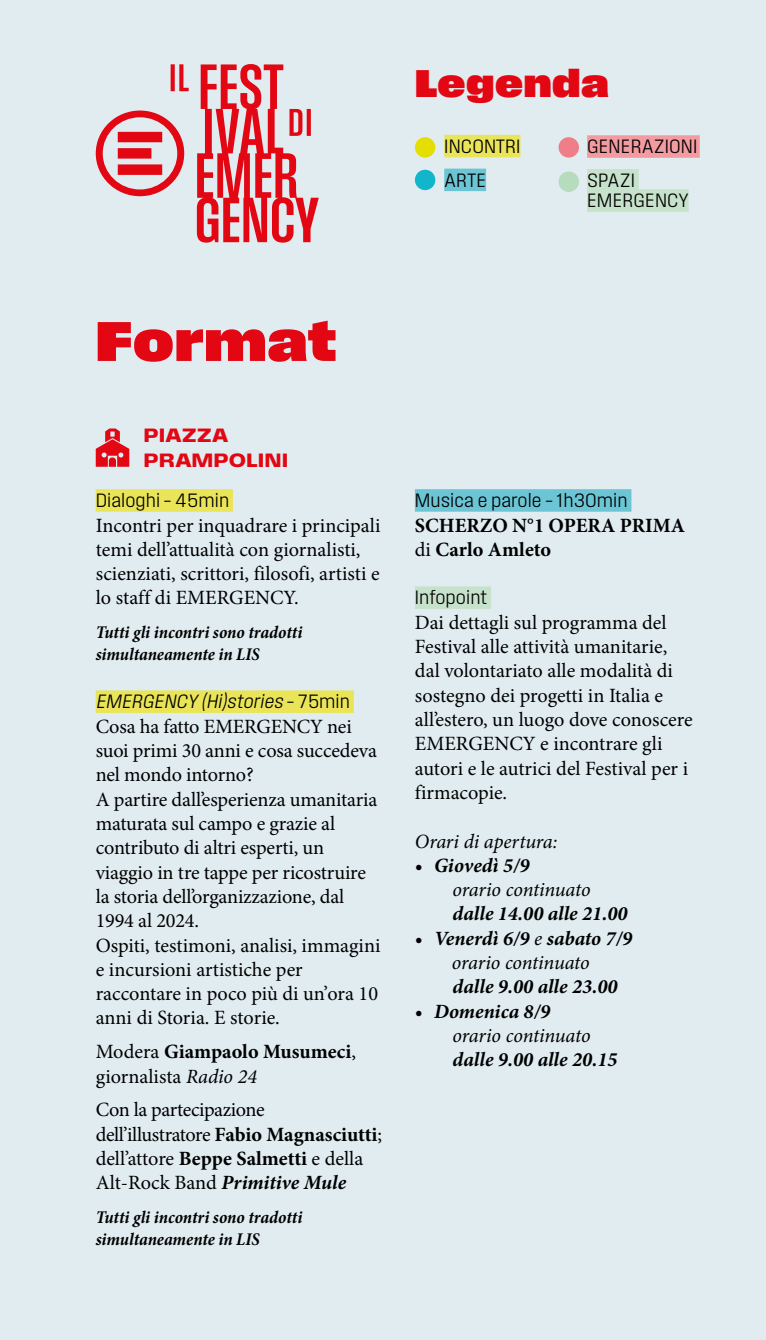
<style>
.page{position:relative;width:766px;height:1340px;background:#fff}
.page>*{position:absolute;margin:0;border:0;box-sizing:border-box;transform-origin:0 0}
.t1{font:58.5px "Field Gothic No.76 X Bold Wide";color:#e30613}
.t2{font:40.5px "Field Gothic No.76 X Bold Wide";color:#e30613}
.t3{font:20.25px/24.3px "Minion Pro";letter-spacing:-.005em;color:#000}
.t4{font:italic 700 20.25px/24.3px "Minion Pro";color:#000;text-align:center}
.t5{font:20.25px/33.8px "Field Gothic No.51 Light Compact";color:#000}
.t6{font:italic 20.25px "Minion Pro";letter-spacing:-.01em;color:#000}
.t7{font:700 20.25px/24.3px "Minion Pro";color:#000}
.t8{font:italic 20.25px "Field Gothic No.51 Light Compact";color:#000}
.t9{font:20.25px/24.3px "Field Gothic No.74 Demi Wide";color:#e30613}
.t10{font:italic 700 condensed 18px/21.6px "Minion Pro";letter-spacing:-.005em;color:#000}
.s1{font-style:normal}
.s2{font-weight:700}
.s3{font-style:italic}
.s4{font-weight:700;font-style:italic}
.s5{font-weight:400}
</style>
<div class="page">
<div style="left:0;top:0;width:765px;height:1339px;background:#e0ecf0"></div>
<div style="left:444px;top:135px;width:76px;height:22px;background:#eae458"></div>
<div style="left:444px;top:169px;width:42px;height:22px;background:#6cc5d5"></div>
<div style="left:96px;top:489px;width:137px;height:22px;background:#eae458"></div>
<div style="left:96px;top:690px;width:258px;height:23px;background:#eae458"></div>
<div style="left:415px;top:489px;width:216px;height:22px;background:#6cc5d5"></div>
<div style="left:415px;top:586px;width:76px;height:23px;background:#c7e2cb"></div>
<div style="left:415px;top:137px;width:20px;height:21px;background:#e4de03;border-radius:50%"></div>
<div style="left:415px;top:170px;width:20px;height:20px;background:#11b6ca;border-radius:50%"></div>
<div style="left:558px;top:137px;width:20px;height:21px;background:#ef7e88;border-radius:50%"></div>
<div style="left:558px;top:171px;width:20px;height:21px;background:#b7dbbd;border-radius:50%"></div>
<div style="left:587px;top:135px;width:112px;height:23px;background:#f39ba0"></div>
<div style="left:587px;top:169px;width:51px;height:22px;background:#c7e2cb"></div>
<div style="left:587px;top:189px;width:101px;height:23px;background:#c7e2cb"></div>
<svg style="left:96px;top:110px;width:88px;height:86px"></svg>
<svg style="left:170px;top:64px;width:18px;height:27px"></svg>
<svg style="left:197px;top:64px;width:122px;height:179px"></svg>
<svg style="left:96px;top:428px;width:33px;height:39px"></svg>
<h2 class="t2" style="left:415px;top:60px;width:195px">Legenda</h2>
<p class="t5" style="left:444px;top:129px;width:78px">INCONTRI<br>ARTE</p>
<p class="t5" style="left:587px;top:129px;width:112px">GENERAZIONI<br>SPAZI</p>
<p class="t5" style="left:587px;top:183px;width:103px">EMERGENCY</p>
<h1 class="t1" style="left:95px;top:308px;width:243px">Format</h1>
<p class="t9" style="left:143px;top:423px;width:146px">PIAZZA<br>PRAMPOLINI</p>
<p class="t5" style="left:96px;top:483px;width:135px">Dialoghi – 45min</p>
<p class="t3" style="left:96px;top:513px;width:286px">Incontri per inquadrare i principali temi dell’attualità con giornalisti, scienziati, scrittori, filosofi, artisti e lo staff di EMERGENCY.</p>
<p class="t10" style="left:96px;top:621px;width:208px">Tutti gli incontri sono tradotti simultaneamente in LIS</p>
<p class="t8" style="left:96px;top:691px;width:256px">EMERGENCY (Hi)stories <span class="s1">– 7 5 m i n</span></p>
<p class="t3" style="left:96px;top:714px;width:286px">Cosa ha fatto EMERGENCY nei suoi primi 30 anni e cosa succedeva nel mondo intorno?<br>A partire dall’esperienza umanitaria maturata sul campo e grazie al contributo di altri esperti, un viaggio in tre tappe per ricostruire la storia dell’organizzazione, dal<br>1994 al 2024.<br>Ospiti, testimoni, analisi, immagini e incursioni artistiche per raccontare in poco più di un’ora 10 anni di Storia. E storie.</p>
<p class="t3" style="left:96px;top:1039px;width:262px">Modera <span class="s2">Giampaolo Musumeci</span>, giornalista <span class="s3">Radio 24</span></p>
<p class="t3" style="left:96px;top:1097px;width:288px">Con la partecipazione dell’illustratore <span class="s2">Fabio Magnasciutti</span>; dell’attore <span class="s2">Beppe Salmetti</span> e della<br>Alt-Rock Band <span class="s4">Primitive Mule</span></p>
<p class="t10" style="left:96px;top:1206px;width:208px">Tutti gli incontri sono tradotti simultaneamente in LIS</p>
<p class="t5" style="left:415px;top:483px;width:214px">Musica e parole – 1h30min</p>
<p class="t7" style="left:415px;top:512px;width:272px">SCHERZO N°1 OPERA PRIMA <span class="s5">di</span> Carlo Amleto</p>
<p class="t5" style="left:415px;top:580px;width:74px">Infopoint</p>
<p class="t3" style="left:415px;top:610px;width:279px">Dai dettagli sul programma del<br>Festival alle attività umanitarie, dal volontariato alle modalità di sostegno dei progetti in Italia e all’estero, un luogo dove conoscere<br>EMERGENCY e incontrare gli autori e le autrici del Festival per i firmacopie.</p>
<p class="t6" style="left:415px;top:827px;width:144px">Orari di apertura:</p>
<p class="t4" style="left:415px;top:853px;width:116px">• Giovedì 5/9</p>
<p class="t6" style="left:452px;top:875px;width:139px">orario continuato</p>
<p class="t4" style="left:452px;top:901px;width:176px">dalle 14.00 alle 21.00</p>
<p class="t4" style="left:415px;top:925px;width:219px">• Venerdì 6/9 <span class="s5">e</span> sabato 7/9 <span class="s5">orario continuato</span></p>
<p class="t4" style="left:452px;top:974px;width:166px">dalle 9.00 alle 23.00</p>
<p class="t4" style="left:415px;top:998px;width:137px">• Domenica 8/9</p>
<p class="t6" style="left:452px;top:1021px;width:139px">orario continuato</p>
<p class="t4" style="left:452px;top:1047px;width:166px">dalle 9.00 alle 20.15</p>
</div>
